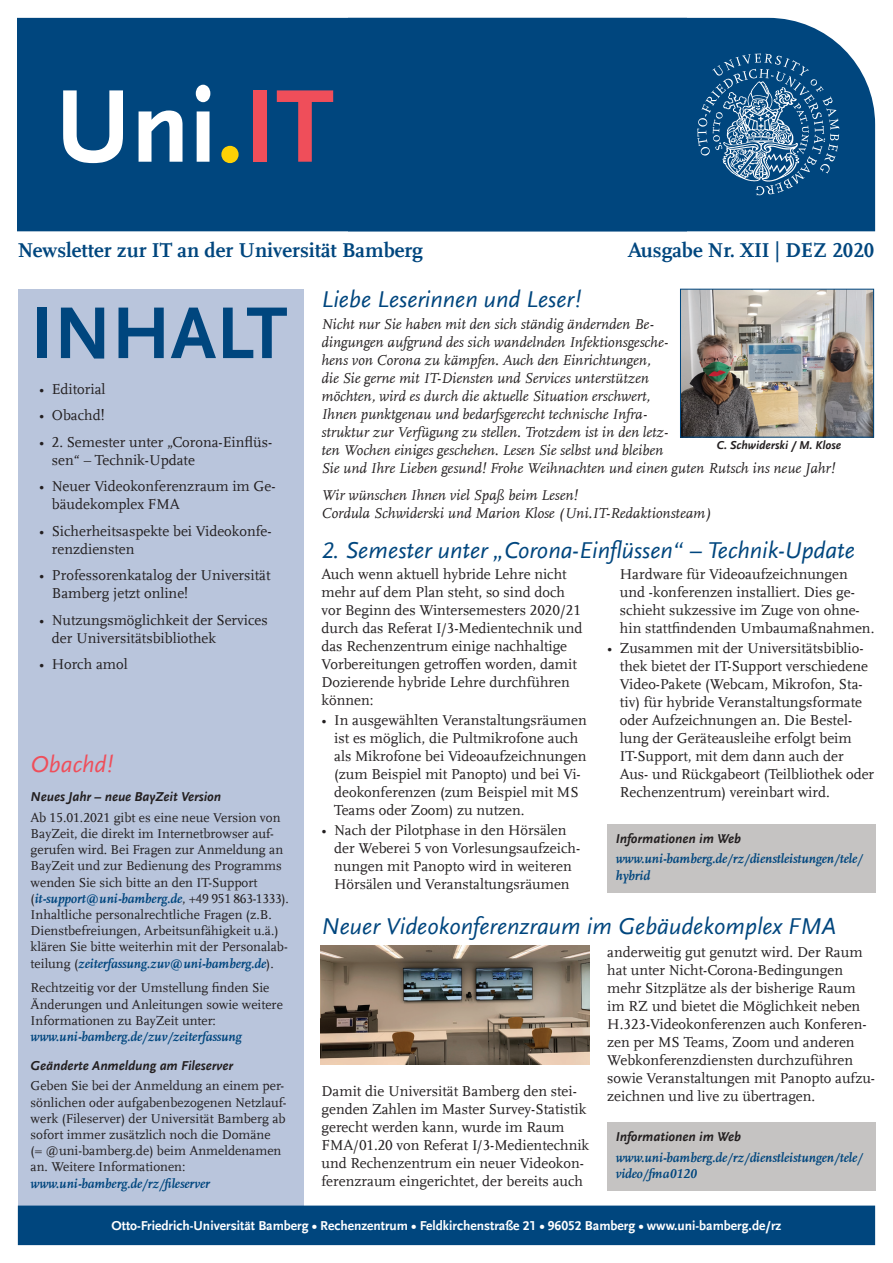
<style>
.page{position:relative;width:893px;height:1263px;background:#fff}
.page>*{position:absolute;margin:0;border:0;box-sizing:border-box;transform-origin:0 0}
.t1{font:700 108px "UB Scala Sans";color:#fff}
.t2{font:700 76.5px "UB Scala Sans";color:#00467e}
.t3{font:italic 24px "UB Scala Sans";color:#00467e}
.t4{font:italic 24px "UB Scala Sans";color:#ef4e5a}
.t5{font:700 21px "UB Scala";color:#00467e}
.t6{font:15px/18px "UB Scala";color:#231f20}
.t7{font:italic 15px/18px "UB Scala";color:#231f20}
.t8{font:13.5px/16.2px "UB Scala";color:#231f20}
.t9{font:italic 700 13.5px/16.2px "UB Scala";color:#00467e}
.t10{font:700 13.5px "UB Scala Sans";color:#fff}
.t11{font:italic 700 13.5px "UB Scala Sans";color:#231f20}
.t12{font:italic 700 12px "UB Scala Sans";color:#231f20}
.s1{color:#fed105}
.s2{color:#ef4e5a}
.s3{font-weight:700;font-style:italic;color:#00467e}
</style>
<div class="page">
<div style="left:18px;top:18px;width:857px;height:213px;background:#00467e"></div>
<svg style="left:697px;top:53px;width:142px;height:142px;background:#2b6593"></svg>
<div style="left:349px;top:18px;width:337px;height:213px;background:#00467e"></div>
<div style="left:18px;top:289px;width:286px;height:916px;background:#b9c5dc"></div>
<div style="left:18px;top:1205px;width:857px;height:40px;background:#00467e;border:2px solid #00467e"></div>
<div style="left:607px;top:824px;width:269px;height:68px;background:#c5c3c2"></div>
<div style="left:607px;top:1123px;width:269px;height:68px;background:#c5c3c2"></div>
<img style="left:321px;top:946px;width:268px;height:118px">
<img style="left:682px;top:291px;width:190px;height:144px">
<div style="left:680px;top:289px;width:194px;height:148px;border:1px solid #00467e"></div>
<h1 class="t1" style="left:55px;top:63px;width:280px">Uni<span class="s1">.</span><span class="s2">IT</span></h1>
<h3 class="t5" style="left:18px;top:237px;width:407px">Newsletter zur IT an der Universität Bamberg</h3>
<h3 class="t5" style="left:628px;top:237px;width:248px">Ausgabe Nr. XII | DEZ 2020</h3>
<h2 class="t2" style="left:31px;top:288px;width:258px">INHALT</h2>
<p class="t6" style="left:39px;top:380px;width:68px">• Editorial</p>
<p class="t6" style="left:39px;top:406px;width:67px">• Obachd!</p>
<p class="t6" style="left:52px;top:433px;width:222px;text-indent:-13px">• 2. Semester unter „Corona-Einflüs&shy;sen“ – Technik-Update</p>
<p class="t6" style="left:52px;top:477px;width:225px;text-indent:-13px">• Neuer Videokonferenzraum im Ge&shy;bäudekomplex FMA</p>
<p class="t6" style="left:52px;top:522px;width:221px;text-indent:-13px">• Sicherheitsaspekte bei Videokonfe&shy;renzdiensten</p>
<p class="t6" style="left:52px;top:566px;width:220px;text-indent:-13px">• Professorenkatalog der Universität<br>Bamberg jetzt online!</p>
<p class="t6" style="left:52px;top:611px;width:217px;text-indent:-13px">• Nutzungsmöglichkeit der Services der Universitätsbibliothek</p>
<p class="t6" style="left:39px;top:655px;width:90px">• Horch amol</p>
<h3 class="t4" style="left:31px;top:750px;width:84px">Obachd!</h3>
<p class="t11" style="left:31px;top:789px;width:192px">Neues Jahr – neue BayZeit Version</p>
<p class="t8" style="left:31px;top:809px;width:260px">Ab 15.01.2021 gibt es eine neue Version von BayZeit, die direkt im Internetbrowser auf&shy;gerufen wird. Bei Fragen zur Anmeldung an BayZeit und zur Bedienung des Programms wenden Sie sich bitte an den IT-Support (<span class="s3">it-support@uni-bamberg.de</span>, +49 951 863-1333).<br>Inhaltliche personalrechtliche Fragen (z.B.<br>Dienstbefreiungen, Arbeitsunfähigkeit u.ä.) klären Sie bitte weiterhin mit der Personalab&shy;teilung (<span class="s3">zeiterfassung.zuv@uni-bamberg.de</span>).</p>
<p class="t8" style="left:31px;top:980px;width:254px">Rechtzeitig vor der Umstellung finden Sie<br>Änderungen und Anleitungen sowie weitere<br>Informationen zu BayZeit unter:</p>
<p class="t9" style="left:31px;top:1028px;width:212px">www.uni-bamberg.de/zuv/zeiterfassung</p>
<p class="t11" style="left:31px;top:1057px;width:204px">Geänderte Anmeldung am Fileserver</p>
<p class="t8" style="left:31px;top:1078px;width:258px">Geben Sie bei der Anmeldung an einem per&shy;sönlichen oder aufgabenbezogenen Netzlauf&shy;werk (Fileserver) der Universität Bamberg ab sofort immer zusätzlich noch die Domäne<br>(= @uni-bamberg.de) beim Anmeldenamen an. Weitere Informationen:</p>
<p class="t9" style="left:31px;top:1175px;width:181px">www.uni-bamberg.de/rz/fileserver</p>
<h3 class="t3" style="left:321px;top:285px;width:261px">Liebe Leserinnen und Leser!</h3>
<p class="t7" style="left:321px;top:315px;width:515px">Nicht nur Sie haben mit den sich ständig ändernden Be-<br>dingungen aufgrund des sich wandelnden Infektionsgesche-<br>hens von Corona zu kämpfen. Auch den Einrichtungen,<br>die Sie gerne mit IT-Diensten und Services unterstützen<br>möchten, wird es durch die aktuelle Situation erschwert,<br>Ihnen punktgenau und bedarfsgerecht technische Infra-<br>struktur zur Verfügung zu stellen. Trotzdem ist in den letz-<br>ten Wochen einiges geschehen. Lesen Sie selbst und bleiben<br>Sie und Ihre Lieben gesund! Frohe Weihnachten und einen guten Rutsch ins neue Jahr!</p>
<p class="t7" style="left:321px;top:486px;width:391px">Wir wünschen Ihnen viel Spaß beim Lesen!<br>Cordula Schwiderski und Marion Klose (Uni.IT-Redaktionsteam)</p>
<p class="t12" style="left:717px;top:438px;width:126px">C. Schwiderski / M. Klose</p>
<h3 class="t3" style="left:321px;top:536px;width:535px">2. Semester unter „Corona-Einflüssen“ – Technik-Update</h3>
<p class="t6" style="left:321px;top:565px;width:262px">Auch wenn aktuell hybride Lehre nicht mehr auf dem Plan steht, so sind doch vor Beginn des Wintersemesters 2020/21 durch das Referat I/3-Medientechnik und das Rechenzentrum einige nachhaltige Vorbereitungen getroffen worden, damit Dozierende hybride Lehre durchführen können:</p>
<p class="t6" style="left:334px;top:711px;width:254px;text-indent:-13px">• In ausgewählten Veranstaltungsräumen ist es möglich, die Pultmikrofone auch als Mikrofone bei Videoaufzeichnungen (zum Beispiel mit Panopto) und bei Vi&shy;deokonferenzen (zum Beispiel mit MS Teams oder Zoom) zu nutzen.</p>
<p class="t6" style="left:334px;top:821px;width:247px;text-indent:-13px">• Nach der Pilotphase in den Hörsälen der Weberei 5 von Vorlesungsaufzeich&shy;nungen mit Panopto wird in weiteren Hörsälen und Veranstaltungsräumen</p>
<p class="t6" style="left:620px;top:565px;width:256px">Hardware für Videoaufzeichnungen und -konferenzen installiert. Dies ge&shy;schieht sukzessive im Zuge von ohne&shy;hin stattfindenden Umbaumaßnahmen.</p>
<p class="t6" style="left:620px;top:639px;width:256px;text-indent:-13px">• Zusammen mit der Universitätsbiblio&shy;thek bietet der IT-Support verschiedene Video-Pakete (Webcam, Mikrofon, Sta&shy;tiv) für hybride Veranstaltungsformate oder Aufzeichnungen an. Die Bestel&shy;lung der Geräteausleihe erfolgt beim IT-Support, mit dem dann auch der Aus- und Rückgabeort (Teilbliothek oder Rechenzentrum) vereinbart wird.</p>
<p class="t11" style="left:616px;top:830px;width:127px">Informationen im Web</p>
<p class="t9" style="left:616px;top:851px;width:248px">www.uni-bamberg.de/rz/dienstleistungen/tele/ hybrid</p>
<h3 class="t3" style="left:321px;top:911px;width:516px">Neuer Videokonferenzraum im Gebäudekomplex FMA</h3>
<p class="t6" style="left:321px;top:1082px;width:269px">Damit die Universität Bamberg den stei&shy;genden Zahlen im Master Survey-Statistik gerecht werden kann, wurde im Raum FMA/01.20 von Referat I/3-Medientechnik und Rechenzentrum ein neuer Videokon&shy;ferenzraum eingerichtet, der bereits auch</p>
<p class="t6" style="left:607px;top:943px;width:269px">anderweitig gut genutzt wird. Der Raum hat unter Nicht-Corona-Bedingungen mehr Sitzplätze als der bisherige Raum im RZ und bietet die Möglichkeit neben H.323-Videokonferenzen auch Konferen&shy;zen per MS Teams, Zoom und anderen Webkonferenzdiensten durchzuführen sowie Veranstaltungen mit Panopto aufzu&shy;zeichnen und live zu übertragen.</p>
<p class="t11" style="left:616px;top:1129px;width:127px">Informationen im Web</p>
<p class="t9" style="left:616px;top:1149px;width:248px">www.uni-bamberg.de/rz/dienstleistungen/tele/ video/fma0120</p>
<p class="t10" style="left:112px;top:1218px;width:671px">Otto-Friedrich-Universität Bamberg • Rechenzentrum • Feldkirchenstraße 21 • 96052 Bamberg • www.uni-bamberg.de/rz</p>
</div>
